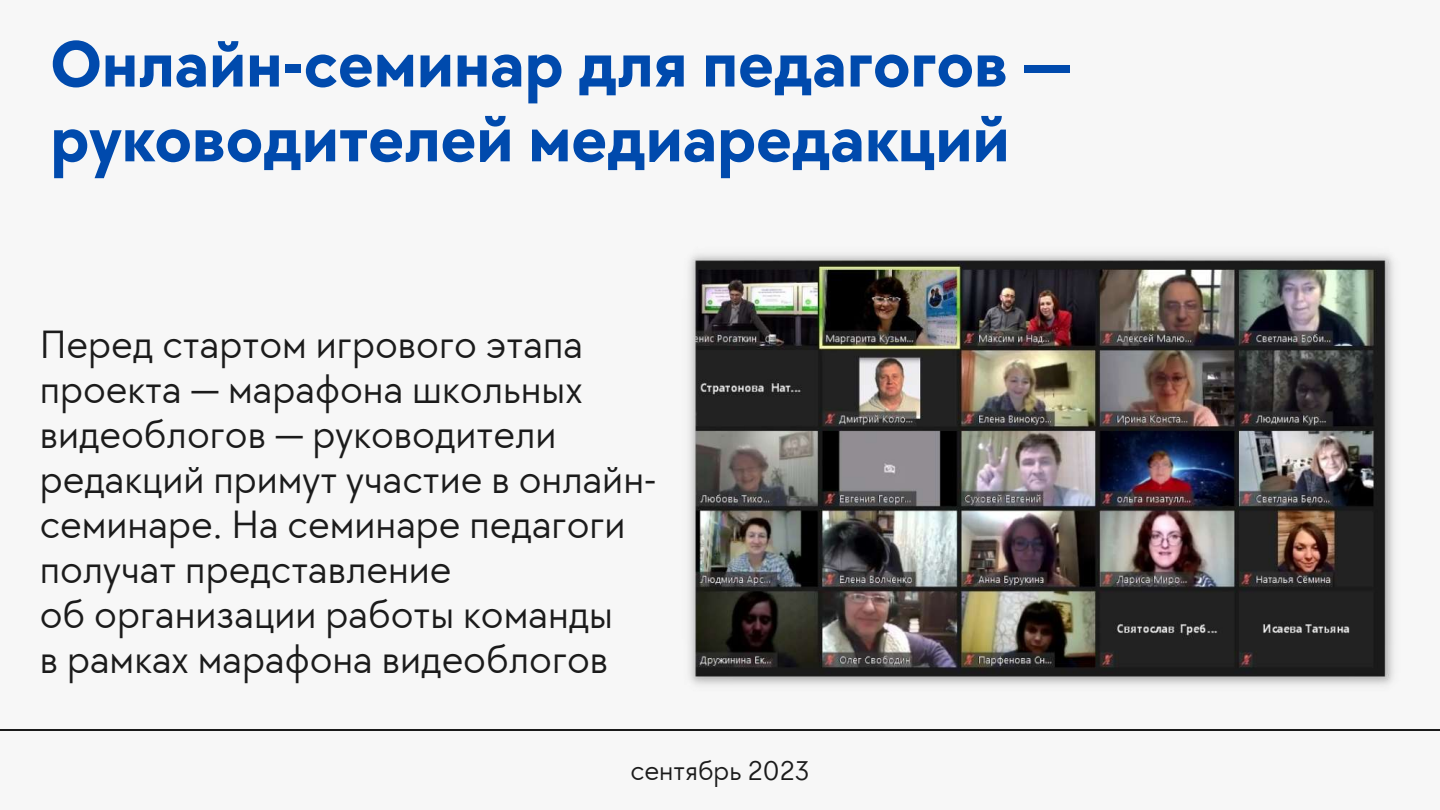
<style>
.page{position:relative;width:1440px;height:810px;background:#f7f7f7}
.page>*{position:absolute;margin:0;border:0;box-sizing:border-box;transform-origin:0 0}
.t1{font:700 67.5px/74.8px "TT Chocolates";color:#004aad}
.t2{font:40.8px/45px "TT Chocolates";color:#1b1b1b}
.t3{font:28px "TT Chocolates";color:#1b1b1b}
</style>
<div class="page">
<hr style="left:0;top:729px;width:1440px;height:1px;background:#1b1b1b">
<img style="left:689px;top:254px;width:705px;height:431px">
<h1 class="t1" style="left:50px;top:29px;width:1022px">Онлайн-семинар для педагогов — руководителей медиаредакций</h1>
<p class="t2" style="left:40px;top:324px;width:618px">Перед стартом игрового этапа проекта — марафона школьных видеоблогов — руководители редакций примут участие в онлайн&shy;семинаре. На семинаре педагоги получат представление<br>об организации работы команды<br>в рамках марафона видеоблогов</p>
<p class="t3" style="left:630px;top:755px;width:181px">сентябрь 2023</p>
</div>
